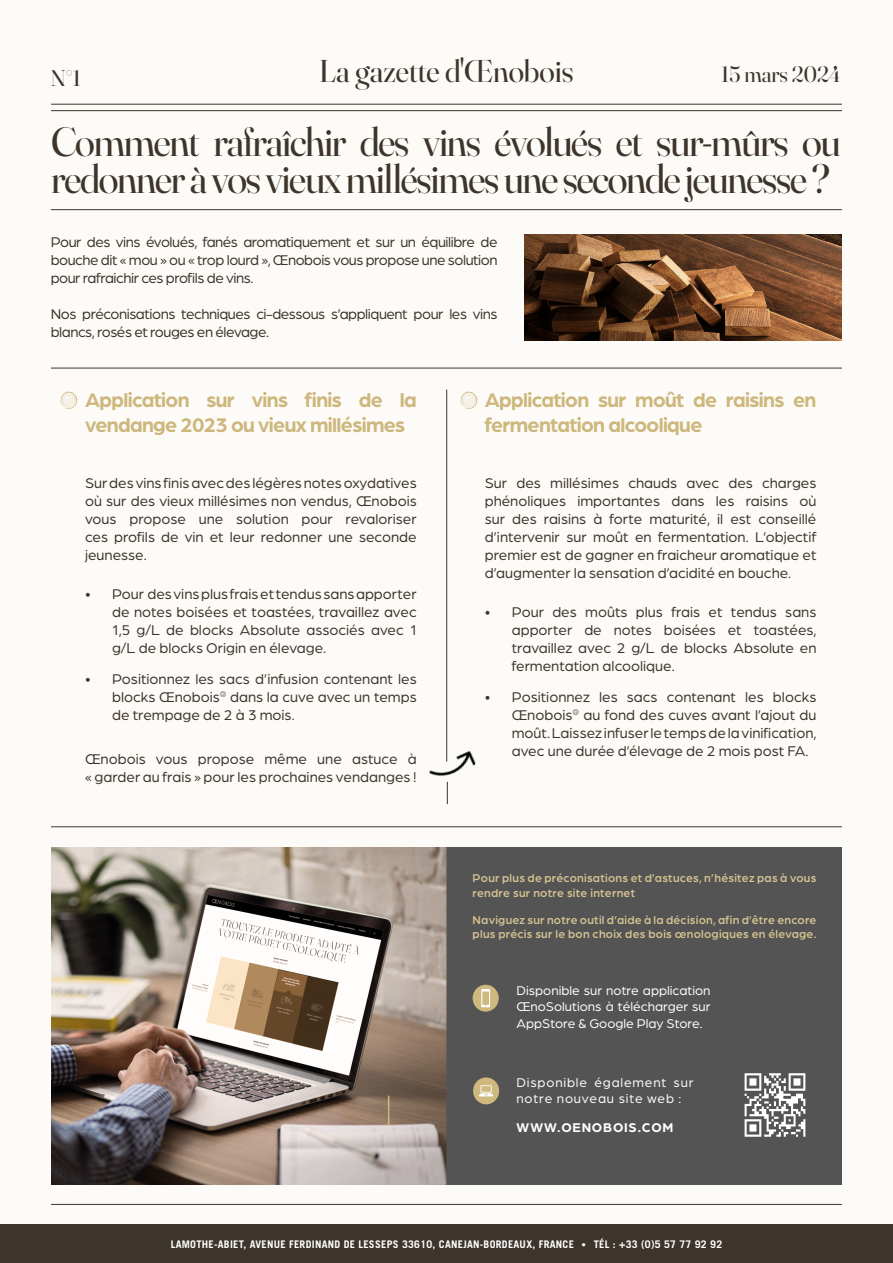
<style>
.page{position:relative;width:893px;height:1263px;background:#fdfbf8}
.page>*{position:absolute;margin:0;border:0;box-sizing:border-box;transform-origin:0 0}
.t1{font:40.5px/37.5px "Fraunces 120 pt";letter-spacing:-.03em;color:#3d342b}
.t2{font:31.5px "Fraunces 120 pt";color:#3d342b}
.t3{font:22.5px "Fraunces 120 pt";color:#3d342b}
.t4{font:700 21px/25.2px "Arboria";letter-spacing:-.03em;color:#cdb77d}
.t5{font:15px/18px "Arboria";color:#3d342b;text-align:justify}
.t6{font:15px/18px "Arboria";letter-spacing:-.03em;color:#3d342b}
.t7{font:13.5px/16.2px "Arboria";color:#fff;text-align:justify}
.t8{font:13.5px/16.2px "Arboria";letter-spacing:.06em;color:#fff}
.t9{font:700 13.5px "Arboria";letter-spacing:.06em;color:#fff}
.t10{font:500 12px/14.4px "Arboria";letter-spacing:.02em;color:#d5c291}
.t11{font:700 10.5px "Trade Gothic LT Std";letter-spacing:.025em;color:#fff}
.s1{font-family:"Trade Gothic LT Std Cn 18";font-weight:400;font-size:9px}
</style>
<div class="page">
<hr style="left:51px;top:104px;width:791px;height:1px;background:#3d342b">
<hr style="left:51px;top:110px;width:791px;height:1px;background:#3d342b">
<hr style="left:51px;top:209px;width:791px;height:1px;background:#3d342b">
<hr style="left:51px;top:368px;width:791px;height:1px;background:#3d342b">
<hr style="left:51px;top:826px;width:791px;height:1px;background:#3d342b">
<hr style="left:51px;top:1204px;width:791px;height:1px;background:#3d342b">
<hr style="left:446px;top:390px;width:1px;height:372px;background:#3d342b">
<svg style="left:447px;top:792px;width:1px;height:12px"></svg>
<img style="left:524px;top:235px;width:317px;height:105px">
<img style="left:51px;top:847px;width:791px;height:337px">
<div style="left:473px;top:985px;width:26px;height:27px;background:#ceb87e;border-radius:50%"></div>
<svg style="left:481px;top:989px;width:9px;height:18px"></svg>
<svg style="left:388px;top:1096px;width:1px;height:29px"></svg>
<svg style="left:745px;top:1073px;width:60px;height:64px"></svg>
<div style="left:473px;top:1077px;width:26px;height:27px;background:#ceb87e;border-radius:50%"></div>
<svg style="left:479px;top:1085px;width:14px;height:11px"></svg>
<div style="left:0;top:1225px;width:893px;height:38px;background:#3d342b"></div>
<svg style="left:61px;top:392px;width:16px;height:17px"></svg>
<svg style="left:461px;top:392px;width:16px;height:17px"></svg>
<img style="left:429px;top:736px;width:47px;height:56px">
<h3 class="t3" style="left:51px;top:61px;width:32px">N°1</h3>
<h2 class="t2" style="left:319px;top:46px;width:256px">La gazette d'Œnobois</h2>
<h3 class="t3" style="left:721px;top:57px;width:121px">15 mars 2024</h3>
<h1 class="t1" style="left:51px;top:120px;width:791px">Comment rafraîchir des vins évolués et sur-mûrs ou redonner à vos vieux millésimes une seconde jeunesse ?</h1>
<p class="t5" style="left:51px;top:232px;width:448px">Pour des vins évolués, fanés aromatiquement et sur un équilibre de bouche dit « mou » ou « trop lourd », Œnobois vous propose une solution pour rafraichir ces profils de vins.</p>
<p class="t6" style="left:51px;top:304px;width:448px">Nos préconisations techniques ci-dessous s’appliquent pour les vins blancs, rosés et rouges en élevage.</p>
<h3 class="t4" style="left:85px;top:386px;width:333px">Application sur vins finis de la vendange 2023 ou vieux millésimes</h3>
<h3 class="t4" style="left:485px;top:386px;width:333px">Application sur moût de raisins en fermentation alcoolique</h3>
<p class="t5" style="left:85px;top:474px;width:333px">Sur des vins finis avec des légères notes oxydatives où sur des vieux millésimes non vendus, Œnobois vous propose une solution pour revaloriser ces profils de vin et leur redonner une seconde jeunesse.</p>
<p class="t5" style="left:112px;top:585px;width:306px;text-indent:-27px">• Pour des vins plus frais et tendus sans apporter de notes boisées et toastées, travaillez avec 1,5 g/L de blocks Absolute associés avec 1 g/L de blocks Origin en élevage.</p>
<p class="t5" style="left:112px;top:670px;width:306px;text-indent:-27px">• Positionnez les sacs d’infusion contenant les blocks Œnobois<sup>®</sup> dans la cuve avec un temps de trempage de 2 à 3 mois.</p>
<p class="t5" style="left:85px;top:749px;width:333px">Œnobois vous propose même une astuce à « garder au frais » pour les prochaines vendanges !</p>
<p class="t5" style="left:485px;top:474px;width:333px">Sur des millésimes chauds avec des charges phénoliques importantes dans les raisins où sur des raisins à forte maturité, il est conseillé d’intervenir sur moût en fermentation. L’objectif premier est de gagner en fraicheur aromatique et d’augmenter la sensation d’acidité en bouche.</p>
<p class="t5" style="left:512px;top:603px;width:306px;text-indent:-27px">• Pour des moûts plus frais et tendus sans apporter de notes boisées et toastées, travaillez avec 2 g/L de blocks Absolute en fermentation alcoolique.</p>
<p class="t5" style="left:512px;top:688px;width:306px;text-indent:-27px">• Positionnez les sacs contenant les blocks Œnobois<sup>®</sup> au fond des cuves avant l’ajout du moût. Laissez infuser le temps de la vinification, avec une durée d’élevage de 2 mois post FA.</p>
<p class="t10" style="left:473px;top:870px;width:345px">Pour plus de préconisations et d’astuces, n’hésitez pas à vous rendre sur notre site internet</p>
<p class="t10" style="left:473px;top:912px;width:345px">Naviguez sur notre outil d’aide à la décision, afin d’être encore plus précis sur le bon choix des bois œnologiques en élevage.</p>
<p class="t7" style="left:517px;top:982px;width:196px">Disponible sur notre application ŒnoSolutions à télécharger sur AppStore &amp; Google Play Store.</p>
<p class="t8" style="left:517px;top:1074px;width:178px">Disponible également sur notre nouveau site web :</p>
<p class="t9" style="left:517px;top:1118px;width:158px">WWW.OENOBOIS.COM</p>
<p class="t11" style="left:171px;top:1238px;width:553px">LAMOTHE-ABIET, AVENUE FERDINAND DE LESSEPS 33610, CANEJAN-BORDEAUX, FRANCE <span class="s1">•</span> TÉL : +33 (0)5 57 77 92 92</p>
</div>
